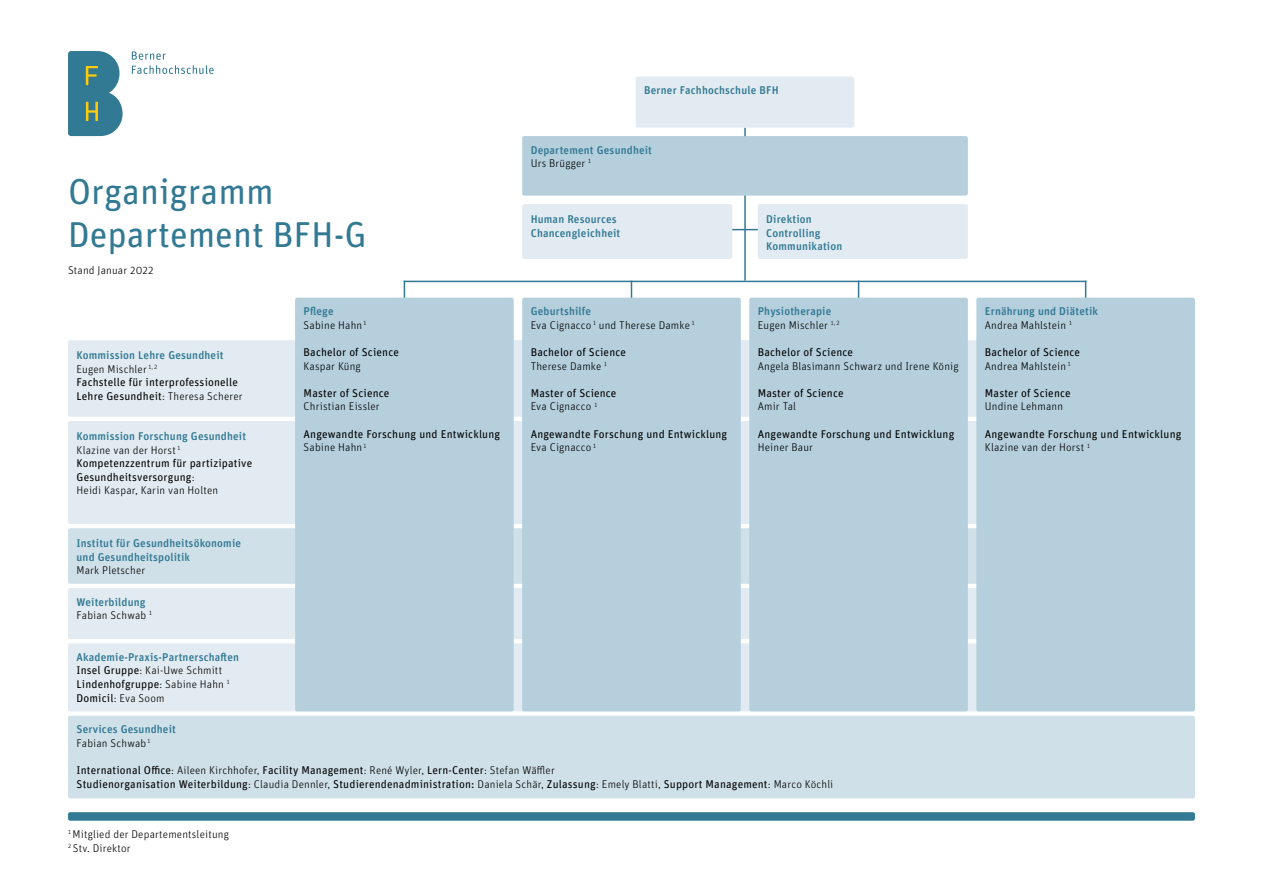
<style>
.page{position:relative;width:1263px;height:893px;background:#fff}
.page>*{position:absolute;margin:0;border:0;box-sizing:border-box;transform-origin:0 0}
.t1{font:36px/42.5px "Unit Rounded Pro";color:#327994}
.t2{font:11.25px/13.6px "Unit Rounded Pro";letter-spacing:.015em;color:#000}
.t3{font:300 11.25px/13.6px "Unit Rounded Pro";letter-spacing:.015em;color:#000}
.t4{font:500 11.25px/13.6px "Unit Rounded Pro";letter-spacing:.015em;color:#327994}
.s1{font-weight:500;color:#327994}
.s2{font-weight:300}
.s3{font-weight:300;color:#000}
.s4{font-weight:400}
</style>
<div class="page">
<div style="left:68px;top:812px;width:1127px;height:9px;background:#327994;border-radius:2px"></div>
<hr style="left:404px;top:281px;width:682px;height:1px;background:#327994">
<hr style="left:631px;top:281px;width:1px;height:39px;background:#327994">
<hr style="left:858px;top:281px;width:1px;height:39px;background:#327994">
<hr style="left:1085px;top:281px;width:1px;height:39px;background:#327994">
<hr style="left:744px;top:128px;width:2px;height:153px;background:#327994">
<hr style="left:693px;top:229px;width:84px;height:1px;background:#327994">
<div style="left:758px;top:204px;width:210px;height:55px;background:#e1ebf1;border-radius:2px"></div>
<div style="left:522px;top:204px;width:210px;height:55px;background:#e1ebf1;border-radius:2px"></div>
<div style="left:522px;top:136px;width:446px;height:60px;background:#b5cfdc;border-radius:2px"></div>
<div style="left:636px;top:77px;width:218px;height:51px;background:#e1ebf1;border-radius:2px"></div>
<svg style="left:68px;top:51px;width:55px;height:85px;background:#518b99"></svg>
<svg style="left:132px;top:51px;width:82px;height:23px"></svg>
<div style="left:68px;top:528px;width:1127px;height:56px;background:#cfe0e9;border-radius:2px"></div>
<div style="left:68px;top:340px;width:1127px;height:77px;background:#e1ebf1;border-radius:2px"></div>
<div style="left:68px;top:421px;width:1127px;height:103px;background:#e1ebf1;border-radius:2px"></div>
<div style="left:68px;top:588px;width:1127px;height:51px;background:#e1ebf1;border-radius:2px"></div>
<div style="left:68px;top:643px;width:1127px;height:68px;background:#e1ebf1;border-radius:2px"></div>
<div style="left:68px;top:716px;width:1127px;height:82px;background:#cfe0e9;border-radius:2px"></div>
<hr style="left:404px;top:281px;width:1px;height:39px;background:#327994">
<div style="left:976px;top:298px;width:219px;height:413px;background:#b5cfdc;border-radius:2px"></div>
<div style="left:522px;top:298px;width:219px;height:413px;background:#b5cfdc;border-radius:2px"></div>
<div style="left:295px;top:298px;width:219px;height:413px;background:#b5cfdc;border-radius:2px"></div>
<div style="left:749px;top:298px;width:219px;height:413px;background:#b5cfdc;border-radius:2px"></div>
<p class="t4" style="left:644px;top:83px;width:136px">Berner Fachhochschule BFH</p>
<h1 class="t1" style="left:68px;top:169px;width:300px">Organigramm<br>Departement BFH-G</h1>
<p class="t3" style="left:68px;top:263px;width:87px">Stand Januar 2022</p>
<p class="t2" style="left:77px;top:348px;width:168px"><span class="s1">Kommission Lehre Gesundheit<br></span><span class="s2">Eugen Mischler</span> <sup>1,</sup> <sup>2<br></sup>Fachstelle für interprofessionelle<br>Lehre Gesundheit<span class="s2">: Theresa Scherer</span></p>
<p class="t2" style="left:77px;top:429px;width:177px"><span class="s1">Kommission Forschung Gesundheit<br></span><span class="s2">Klazine van der Horst</span> <sup>1<br></sup>Kompetenzzentrum für partizipative<br>Gesundheitsversorgung<span class="s2">:<br>Heidi Kaspar, Karin van Holten</span></p>
<p class="t4" style="left:77px;top:536px;width:166px">Institut für Gesundheitsökonomie und Gesundheitspolitik</p>
<p class="t3" style="left:77px;top:563px;width:70px">Mark Pletscher</p>
<p class="t3" style="left:304px;top:304px;width:64px"><span class="s1">Pflege<br></span>Sabine Hahn<sup>1</sup></p>
<p class="t2" style="left:304px;top:345px;width:97px">Bachelor of Science</p>
<p class="t3" style="left:304px;top:359px;width:59px">Kaspar Küng</p>
<p class="t2" style="left:304px;top:386px;width:87px">Master of Science</p>
<p class="t3" style="left:304px;top:399px;width:78px">Christian Eissler</p>
<p class="t2" style="left:304px;top:426px;width:198px">Angewandte Forschung und Entwicklung<br><span class="s2">Sabine Hahn</span><sup>1</sup></p>
<p class="t4" style="left:531px;top:142px;width:123px">Departement Gesundheit<br><span class="s3">Urs Brügger</span> <sup>1</sup></p>
<p class="t4" style="left:531px;top:212px;width:91px">Human Resources<br>Chancengleichheit</p>
<p class="t3" style="left:531px;top:304px;width:165px"><span class="s1">Geburtshilfe<br></span>Eva Cignacco <sup>1</sup> und Therese Damke <sup>1</sup></p>
<p class="t2" style="left:531px;top:345px;width:97px">Bachelor of Science<br><span class="s2">Therese Damke</span> <sup>1</sup></p>
<p class="t2" style="left:531px;top:386px;width:87px">Master of Science<br><span class="s2">Eva Cignacco</span> <sup>1</sup></p>
<p class="t2" style="left:531px;top:426px;width:198px">Angewandte Forschung und Entwicklung<br><span class="s2">Eva Cignacco</span> <sup>1</sup></p>
<p class="t4" style="left:766px;top:212px;width:78px">Direktion<br>Controlling<br>Kommunikation</p>
<p class="t4" style="left:758px;top:304px;width:83px">Physiotherapie<br><span class="s3">Eugen Mischler</span> <sup>1,</sup> <sup>2</sup></p>
<p class="t2" style="left:758px;top:345px;width:97px">Bachelor of Science</p>
<p class="t3" style="left:758px;top:359px;width:202px">Angela Blasimann Schwarz und Irene König</p>
<p class="t2" style="left:758px;top:386px;width:87px">Master of Science</p>
<p class="t3" style="left:758px;top:399px;width:40px">Amir Tal</p>
<p class="t2" style="left:758px;top:426px;width:198px">Angewandte Forschung und Entwicklung</p>
<p class="t3" style="left:758px;top:440px;width:57px">Heiner Baur</p>
<p class="t4" style="left:77px;top:594px;width:77px">Weiterbildung<br><span class="s3">Fabian Schwab</span> <sup>1</sup></p>
<p class="t3" style="left:77px;top:650px;width:164px"><span class="s1">Akademie-Praxis-Partnerschaften<br></span><span class="s4">Insel Gruppe</span>: Kai-Uwe Schmitt<br><span class="s4">Lindenhofgruppe</span>: Sabine Hahn <sup>1<br></sup><span class="s4">Domicil</span>: Eva Soom</p>
<p class="t4" style="left:77px;top:722px;width:101px">Services Gesundheit<br><span class="s3">Fabian Schwab</span><sup>1</sup></p>
<p class="t2" style="left:77px;top:763px;width:758px">International Office<span class="s2">: Aileen Kirchhofer,</span> Facility Management<span class="s2">: René Wyler,</span> Lern-Center<span class="s2">: Stefan Wäffler<br></span>Studienorganisation Weiterbildung<span class="s2">: Claudia Dennler,</span> Studierendenadministration: <span class="s2">Daniela Schär,</span> Zulassung<span class="s2">: Emely Blatti,</span> Support Management<span class="s2">: Marco Köchli</span></p>
<p class="t3" style="left:68px;top:827px;width:162px"><sup>1</sup> Mitglied der Departementsleitung<br><sup>2</sup> Stv. Direktor</p>
<p class="t4" style="left:985px;top:304px;width:115px">Ernährung und Diätetik<br><span class="s3">Andrea Mahlstein</span> <sup>1</sup></p>
<p class="t2" style="left:985px;top:345px;width:97px">Bachelor of Science<br><span class="s2">Andrea Mahlstein</span> <sup>1</sup></p>
<p class="t2" style="left:985px;top:386px;width:87px">Master of Science</p>
<p class="t3" style="left:985px;top:399px;width:80px">Undine Lehmann</p>
<p class="t2" style="left:985px;top:426px;width:198px">Angewandte Forschung und Entwicklung<br><span class="s2">Klazine van der Horst</span> <sup>1</sup></p>
</div>
